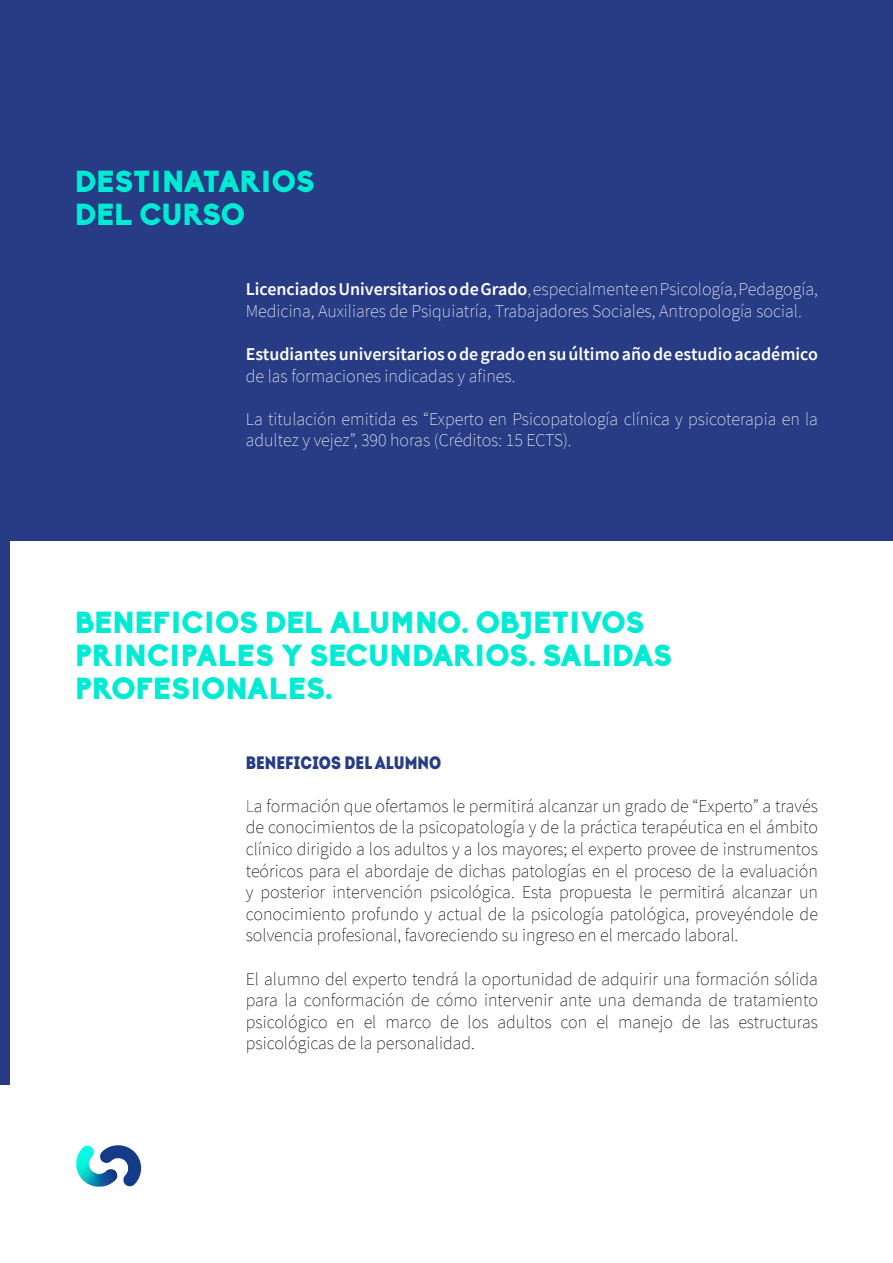
<style>
.page{position:relative;width:893px;height:1263px;background:#fff}
.page>*{position:absolute;margin:0;border:0;box-sizing:border-box;transform-origin:0 0}
.t1{font:900 30px/33px "Biko";color:#00ebd4}
.t2{font:200 18px/21.6px "Source Sans Pro";color:#000;text-align:justify}
.t3{font:200 18px/21.6px "Source Sans Pro";color:#fff}
.t4{font:600 18px "Source Sans Pro";color:#fff}
.t5{font:18px "Intro Cond Black Free";color:#273c84}
.s1{font-weight:600}
.s2{color:#273c84}
</style>
<div class="page">
<div style="left:0;top:178px;width:9px;height:906px;background:#273c84"></div>
<svg style="left:99px;top:1145px;width:43px;height:42px"></svg>
<img style="left:76px;top:1146px;width:42px;height:40px">
<div style="left:0;top:0;width:893px;height:540px;background:#273c84"></div>
<h1 class="t1" style="left:75px;top:165px;width:241px">DESTINATARIOS<br>DEL CURSO</h1>
<p class="t3" style="left:246px;top:278px;width:574px"><span class="s1">Licenciados Universitarios o de Grado</span>, especialmente en Psicología, Pedagogía,<br>Medicina, Auxiliares de Psiquiatría, Trabajadores Sociales, Antropología social.</p>
<p class="t4" style="left:246px;top:342px;width:574px">Estudiantes universitarios o de grado en su último año de estudio académico</p>
<p class="t3" style="left:246px;top:365px;width:271px">de las formaciones indicadas y afines.</p>
<p class="t3" style="left:246px;top:408px;width:574px">La titulación emitida es “Experto en Psicopatología clínica y psicoterapia en la adultez y vejez”, 390 horas (Créditos: 15 ECTS).</p>
<h1 class="t1" style="left:75px;top:606px;width:599px">BENEFICIOS DEL ALUMNO. OBJETIVOS<br>PRINCIPALES Y SECUNDARIOS. SALIDAS<br>PROFESIONALES.</h1>
<p class="t5" style="left:246px;top:750px;width:197px">BENEFICIOS DEL ALUMNO</p>
<p class="t2" style="left:246px;top:795px;width:574px"><span class="s2">L</span>a formación que ofertamos le permitirá alcanzar un grado de “Experto” a través de conocimientos de la psicopatología y de la práctica terapéutica en el ámbito clínico dirigido a los adultos y a los mayores; el experto provee de instrumentos teóricos para el abordaje de dichas patologías en el proceso de la evaluación y posterior intervención psicológica. Esta propuesta le permitirá alcanzar un conocimiento profundo y actual de la psicología patológica, proveyéndole de solvencia profesional, favoreciendo su ingreso en el mercado laboral.</p>
<p class="t2" style="left:246px;top:968px;width:574px">El alumno del experto tendrá la oportunidad de adquirir una formación sólida para la conformación de cómo intervenir ante una demanda de tratamiento psicológico en el marco de los adultos con el manejo de las estructuras psicológicas de la personalidad.</p>
</div>
